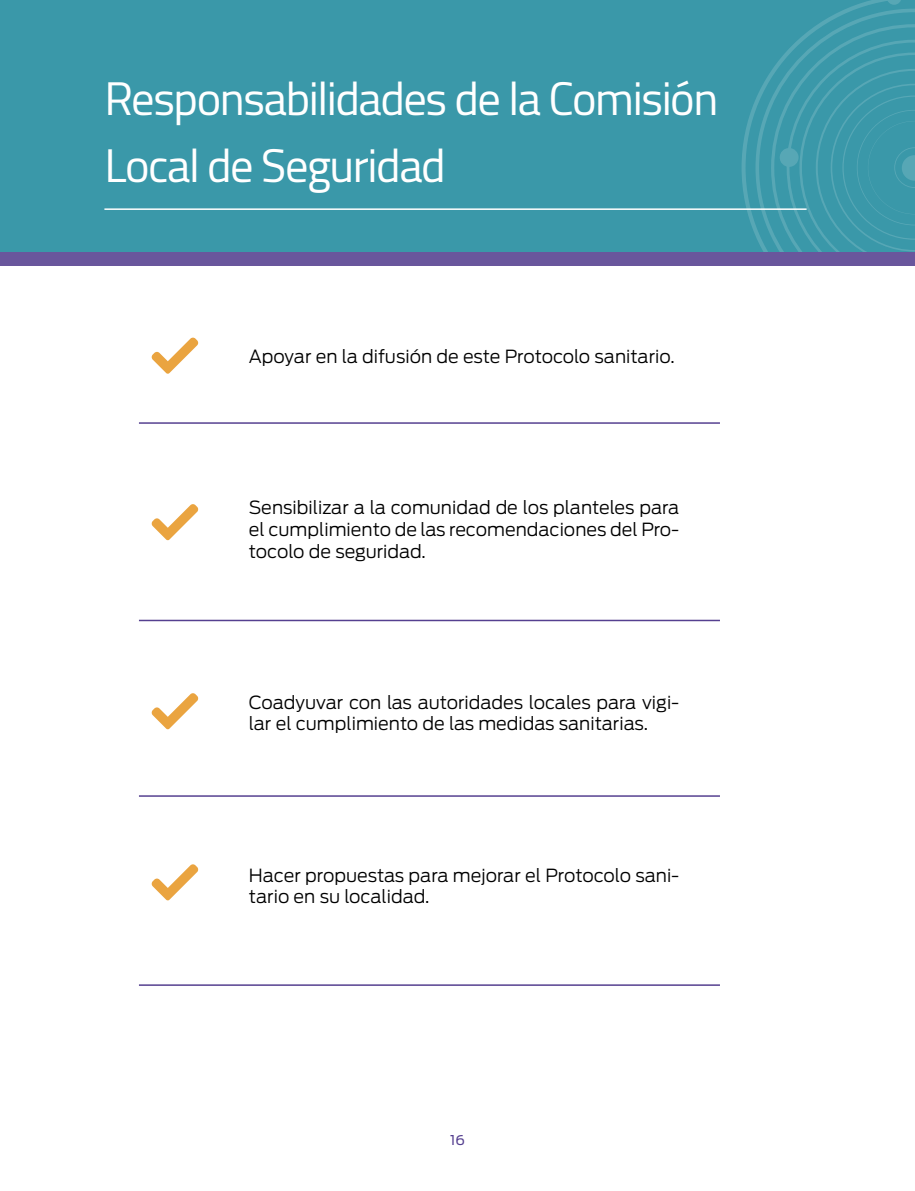
<style>
.page{position:relative;width:915px;height:1191px;background:#fff}
.page>*{position:absolute;margin:0;border:0;box-sizing:border-box;transform-origin:0 0}
.t1{font:46.5px/67.5px "Cairo";letter-spacing:-.03em;color:#fff}
.t2{font:300 18px/21.6px "Antenna";color:#000}
.t3{font:13.5px "Antenna";color:#554090}
</style>
<div class="page">
<div style="left:0;top:0;width:914px;height:256px;background:#3a98a9"></div>
<svg style="left:741px;top:0;width:145px;height:266px"></svg>
<svg style="left:755px;top:9px;width:159px;height:257px"></svg>
<svg style="left:770px;top:24px;width:144px;height:242px"></svg>
<svg style="left:886px;top:0;width:15px;height:5px"></svg>
<div style="left:779px;top:148px;width:19px;height:19px;background:#57a7b5;border-radius:50%"></div>
<hr style="left:104px;top:208px;width:702px;height:2px;background:#fff">
<div style="left:0;top:252px;width:914px;height:13px;background:#69569c"></div>
<hr style="left:139px;top:422px;width:580px;height:2px;background:#554090">
<hr style="left:139px;top:620px;width:580px;height:1px;background:#554090">
<hr style="left:139px;top:795px;width:580px;height:2px;background:#554090">
<hr style="left:139px;top:984px;width:580px;height:2px;background:#554090">
<svg style="left:151px;top:337px;width:47px;height:37px"></svg>
<svg style="left:151px;top:504px;width:47px;height:36px"></svg>
<svg style="left:151px;top:693px;width:47px;height:36px"></svg>
<svg style="left:151px;top:864px;width:47px;height:36px"></svg>
<h1 class="t1" style="left:104px;top:64px;width:615px">Responsabilidades de la Comisión<br>Local de Seguridad</h1>
<p class="t2" style="left:249px;top:346px;width:427px">Apoyar en la difusión de este Protocolo sanitario.</p>
<p class="t2" style="left:249px;top:497px;width:432px;text-align:justify">Sensibilizar a la comunidad de los planteles para el cumplimiento de las recomendaciones del Pro&shy;tocolo de seguridad.</p>
<p class="t2" style="left:249px;top:691px;width:432px">Coadyuvar con las autoridades locales para vigi&shy;lar el cumplimiento de las medidas sanitarias.</p>
<p class="t2" style="left:249px;top:864px;width:432px">Hacer propuestas para mejorar el Protocolo sani&shy;tario en su localidad.</p>
<p class="t3" style="left:450px;top:1131px;width:16px">16</p>
</div>
